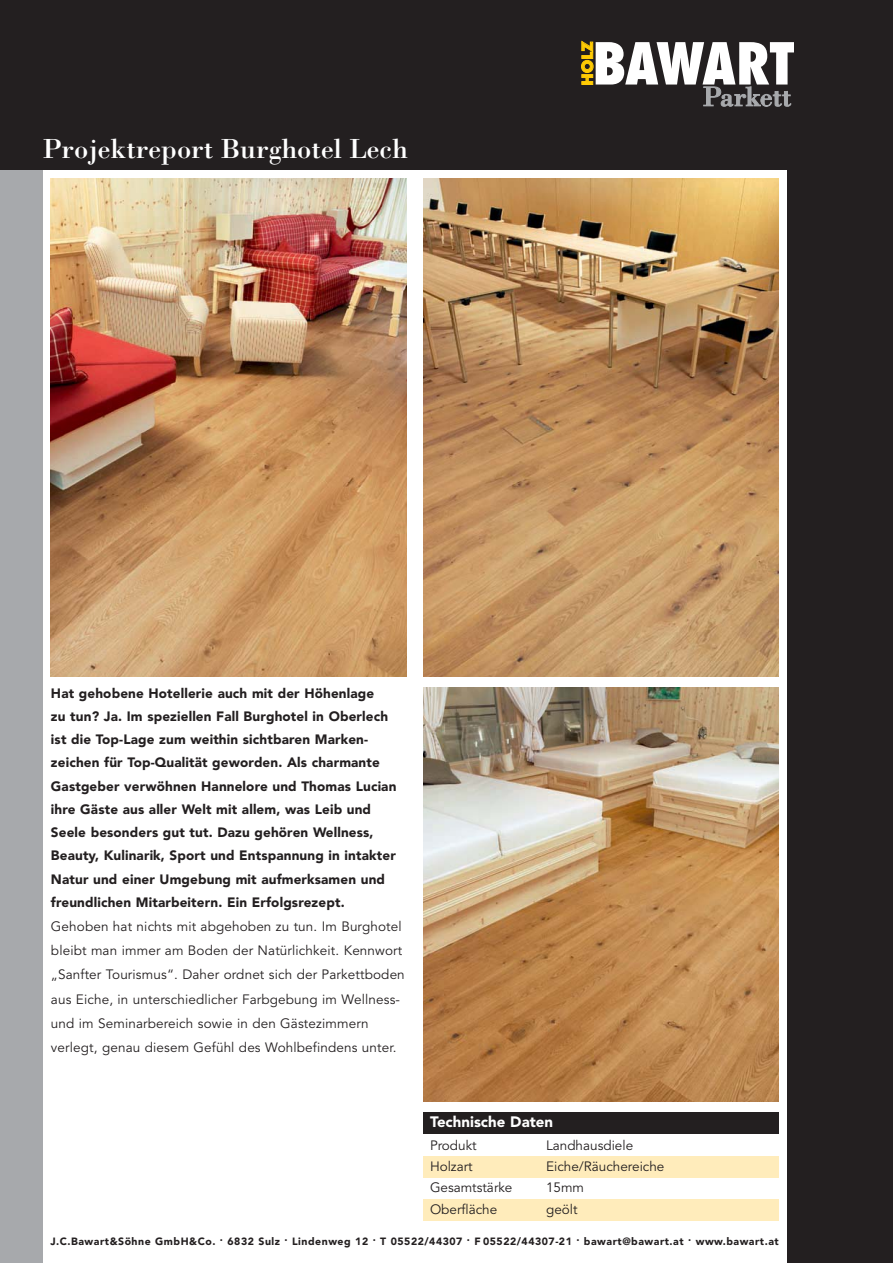
<style>
.page{position:relative;width:893px;height:1263px;background:#231f20}
.page>*{position:absolute;margin:0;border:0;box-sizing:border-box;transform-origin:0 0}
.t1{font:28.5px "Bodoni";color:#fff}
.t2{font:900 15px "Avenir";color:#fff}
.t3{font:700 14.4px "Futura";color:#ffcb04}
.t4{font:900 13.5px/23.2px "Avenir";letter-spacing:.01em;color:#231f20}
.t5{font:13.5px/24.2px "Avenir";letter-spacing:.01em;color:#231f20}
.t6{font:900 10.5px "Avenir";letter-spacing:.05em;color:#231f20}
</style>
<div class="page">
<div style="left:42px;top:170px;width:745px;height:1093px;background:#fff"></div>
<svg style="left:581px;top:41px;width:213px;height:66px"></svg>
<div style="left:0;top:170px;width:42px;height:1093px;background:#a7a9ac"></div>
<img style="left:51px;top:179px;width:355px;height:498px">
<div style="left:423px;top:1112px;width:355px;height:21px;background:#231f20"></div>
<div style="left:423px;top:1157px;width:355px;height:21px;background:#ffecbb"></div>
<div style="left:423px;top:1199px;width:355px;height:21px;background:#ffecbb"></div>
<img style="left:423px;top:179px;width:355px;height:498px">
<img style="left:423px;top:688px;width:355px;height:413px">
<h1 class="t1" style="left:42px;top:138px;width:367px">Projektreport Burghotel Lech</h1>
<p class="t3" style="left:581px;top:85px;width:46px;rotate:-90deg">HOLZ</p>
<p class="t4" style="left:51px;top:683px;width:347px">Hat gehobene Hotellerie auch mit der Höhenlage<br>zu tun? Ja. Im speziellen Fall Burghotel in Oberlech ist die Top-Lage zum weithin sichtbaren Marken&shy;zeichen für Top-Qualität geworden. Als charmante Gastgeber verwöhnen Hannelore und Thomas Lucian ihre Gäste aus aller Welt mit allem, was Leib und Seele besonders gut tut. Dazu gehören Wellness, Beauty, Kulinarik, Sport und Entspannung in intakter Natur und einer Umgebung mit aufmerksamen und freundlichen Mitarbeitern. Ein Erfolgsrezept.</p>
<p class="t5" style="left:51px;top:916px;width:355px">Gehoben hat nichts mit abgehoben zu tun. Im Burghotel bleibt man immer am Boden der Natürlichkeit. Kennwort „Sanfter Tourismus“. Daher ordnet sich der Parkettboden aus Eiche, in unterschiedlicher Farbgebung im Wellness&shy;und im Seminarbereich sowie in den Gästezimmern verlegt, genau diesem Gefühl des Wohlbefindens unter.</p>
<p class="t2" style="left:430px;top:1116px;width:124px">Technische Daten</p>
<p class="t5" style="left:430px;top:1135px;width:48px">Produkt</p>
<p class="t5" style="left:546px;top:1135px;width:89px">Landhausdiele</p>
<p class="t5" style="left:430px;top:1156px;width:44px">Holzart</p>
<p class="t5" style="left:546px;top:1156px;width:120px">Eiche/Räuchereiche</p>
<p class="t5" style="left:430px;top:1177px;width:84px">Gesamtstärke</p>
<p class="t5" style="left:546px;top:1177px;width:40px">15mm</p>
<p class="t5" style="left:430px;top:1199px;width:69px">Oberfläche</p>
<p class="t5" style="left:546px;top:1199px;width:33px">geölt</p>
<p class="t6" style="left:50px;top:1237px;width:730px">J.C.Bawart&amp;Söhne GmbH&amp;Co. . 6832 Sulz . Lindenweg 12 . T 05522/44307 . F 05522/44307-21 . bawart@bawart.at . www.bawart.at</p>
</div>
